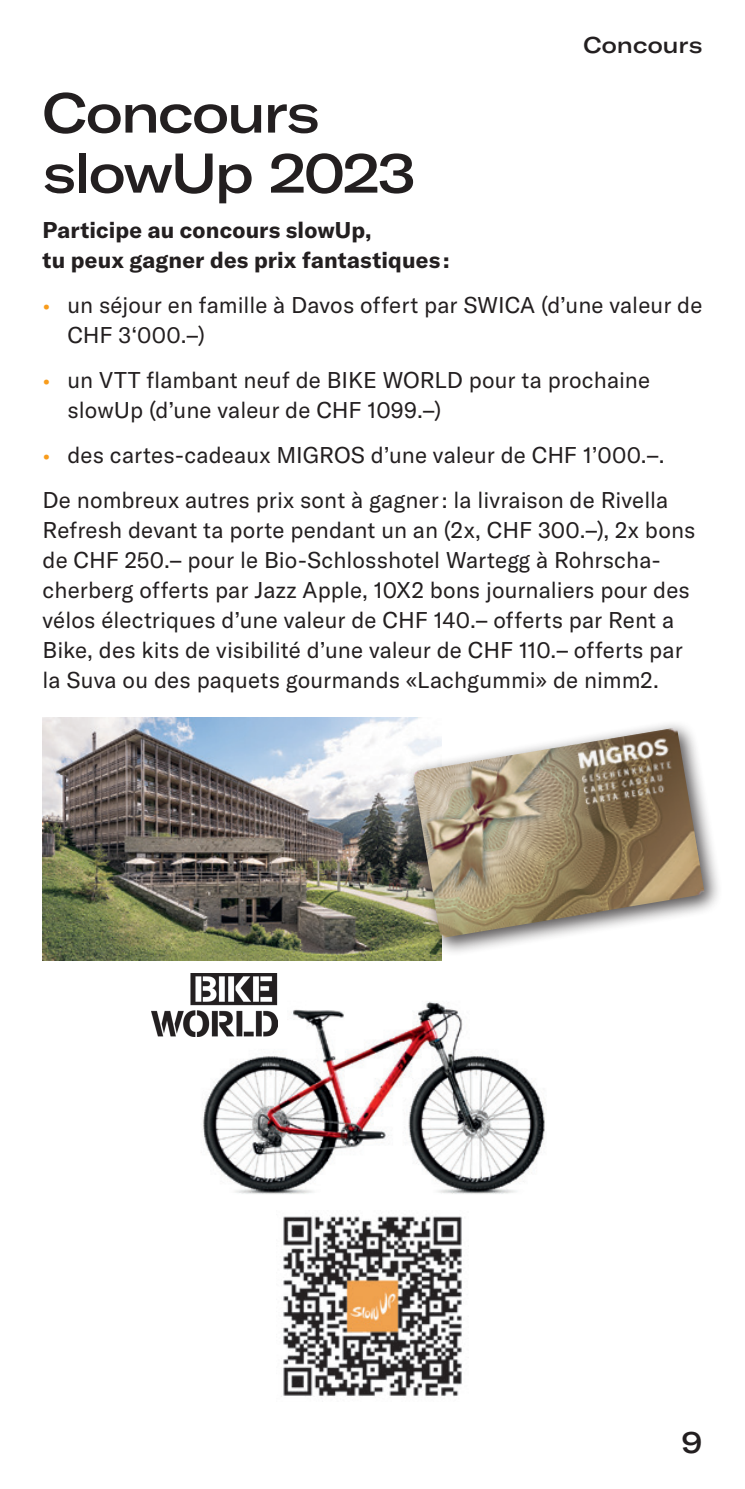
<style>
.page{position:relative;width:745px;height:1489px;background:#fff}
.page>*{position:absolute;margin:0;border:0;box-sizing:border-box;transform-origin:0 0}
.H1_-_Haupttitel{font:500 expanded 55px/60px "GT America";letter-spacing:-.035em;color:#231f20}
.t1{font:500 expanded 30px "GT America";color:#231f20}
.P1_-_Lauftext{font:22.5px/30px "GT America";letter-spacing:.005em;color:#231f20}
.P1_-_Lauftext-2{font:700 22.5px/30px "GT America";letter-spacing:.005em;color:#231f20}
.Rubriktitel{font:500 expanded 22.5px "GT America";letter-spacing:.005em;color:#231f20}
.s1{color:#f89c1c}
</style>
<div class="page">
<img style="left:191px;top:994px;width:354px;height:200px">
<img style="left:152px;top:973px;width:125px;height:63px">
<img style="left:43px;top:718px;width:398px;height:241px">
<div style="left:404px;top:719px;width:318px;height:237px;background:#231f20;opacity:.75"></div>
<img style="left:412px;top:727px;width:292px;height:211px">
<img style="left:283px;top:1216px;width:179px;height:180px">
<p class="Rubriktitel" style="left:583px;top:31px;width:120px">Concours</p>
<p class="H1_-_Haupttitel" style="left:43px;top:83px;width:374px">Concours slowUp 2023</p>
<p class="P1_-_Lauftext-2" style="left:43px;top:214px;width:408px">Participe au concours slowUp,<br>tu peux gagner des prix fantastiques :</p>
<p class="P1_-_Lauftext" style="left:67px;top:290px;width:636px;text-indent:-25px"><span class="s1">•</span> un séjour en famille à Davos offert par SWICA (d’une valeur de<br>CHF 3‘000.–)</p>
<p class="P1_-_Lauftext" style="left:67px;top:365px;width:584px;text-indent:-25px"><span class="s1">•</span> un VTT flambant neuf de BIKE WORLD pour ta prochaine slowUp (d’une valeur de CHF 1099.–)</p>
<p class="P1_-_Lauftext" style="left:43px;top:440px;width:623px"><span class="s1">•</span> des cartes-cadeaux MIGROS d’une valeur de CHF 1’000.–.</p>
<p class="P1_-_Lauftext" style="left:43px;top:485px;width:654px">De nombreux autres prix sont à gagner : la livraison de Rivella Refresh devant ta porte pendant un an (2x, CHF 300.–), 2x bons de CHF 250.– pour le Bio-Schlosshotel Wartegg à Rohrscha&shy;cherberg offerts par Jazz Apple, 10X2 bons journaliers pour des vélos électriques d’une valeur de CHF 140.– offerts par Rent a Bike, des kits de visibilité d’une valeur de CHF 110.– offerts par la Suva ou des paquets gourmands «Lachgummi» de nimm2.</p>
<h2 class="t1" style="left:681px;top:1423px;width:22px">9</h2>
</div>
